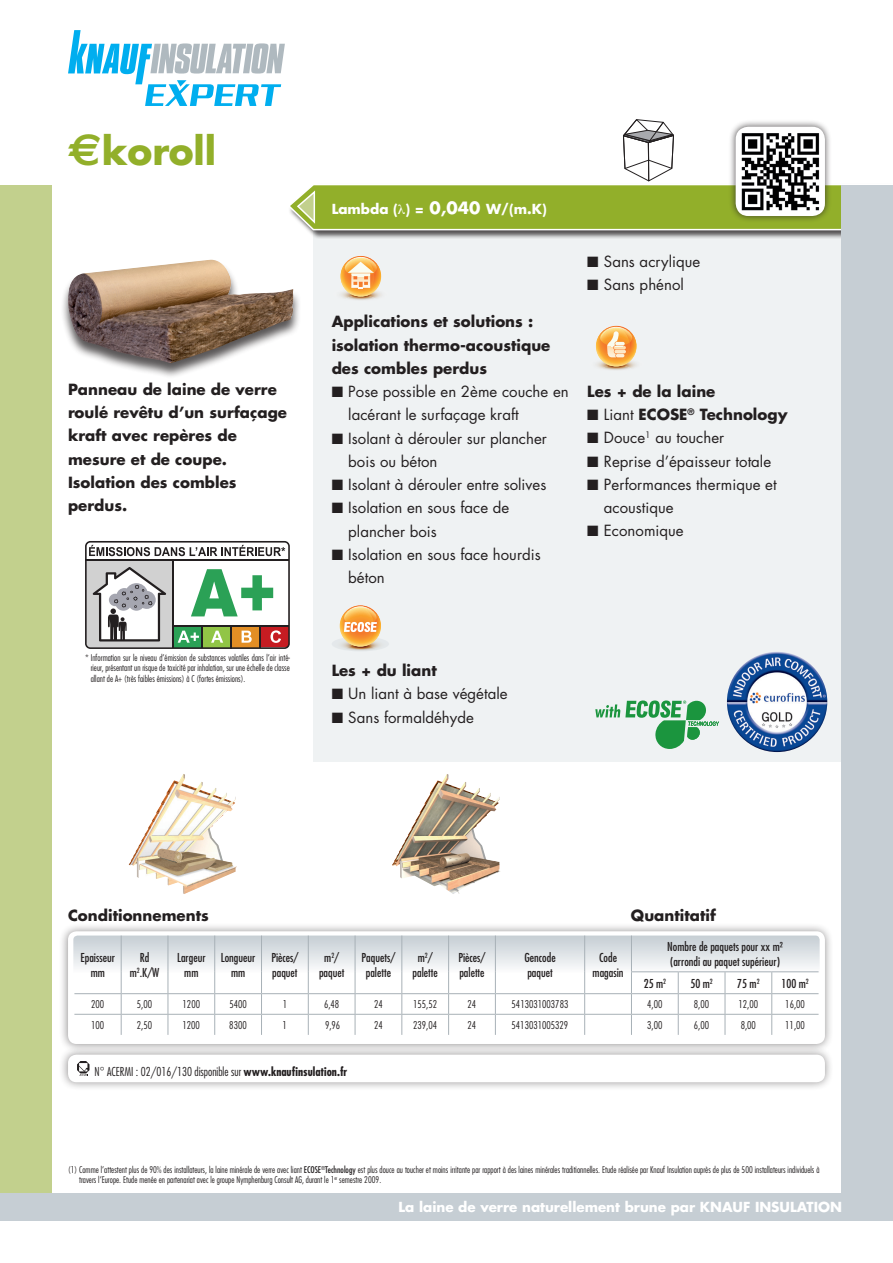
<style>
.page{position:relative;width:893px;height:1263px;background:#fff}
.page>*{position:absolute;margin:0;border:0;box-sizing:border-box;transform-origin:0 0}
.t1{font:700 37.5px "Futura";color:#92af2a}
.t2{font:15px/23.2px "Futura";color:#231f20}
.t3{font:700 15px/23.2px "Futura";color:#231f20}
.t4{font:700 13.5px "Futura";color:#fff}
.t5{font:condensed 12px/14.4px "Futura";color:#231f20;text-align:center}
.t6{font:300 condensed 12px "Futura";color:#231f20}
.t7{font:300 condensed 10.5px "Futura";color:#231f20}
.t8{font:300 condensed 9px/10.5px "Futura";color:#231f20;text-align:justify}
.s1{font-family:"Euro Sans";font-size:45px}
.s2{font-size:16.5px}
.s3{font-weight:400}
.s4{font-weight:700}
</style>
<div class="page">
<svg style="left:68px;top:30px;width:217px;height:76px"></svg>
<div style="left:0;top:185px;width:51px;height:1035px;background:#c2d08d"></div>
<div style="left:313px;top:185px;width:536px;height:577px;background:#eff2f3"></div>
<div style="left:288px;top:184px;width:605px;height:55px;background:#231f20;opacity:.75"></div>
<div style="left:842px;top:185px;width:51px;height:1035px;background:#c6ced4"></div>
<svg style="left:341px;top:256px;width:40px;height:44px"></svg>
<svg style="left:332px;top:606px;width:56px;height:45px"></svg>
<svg style="left:596px;top:326px;width:40px;height:44px"></svg>
<svg style="left:85px;top:541px;width:205px;height:108px"></svg>
<div style="left:60px;top:260px;width:241px;height:120px;background:#231f20;opacity:.75"></div>
<img style="left:67px;top:260px;width:227px;height:103px">
<div style="left:59px;top:922px;width:775px;height:131px;background:#231f20;opacity:.5"></div>
<div style="left:68px;top:931px;width:757px;height:113px;background:#fff;border-radius:9px"></div>
<div style="left:59px;top:1046px;width:775px;height:45px;background:#231f20;opacity:.5"></div>
<div style="left:68px;top:1054px;width:757px;height:28px;background:#fff;border-radius:9px"></div>
<svg style="left:77px;top:1061px;width:13px;height:15px"></svg>
<div style="left:0;top:1193px;width:893px;height:27px;background:#c6ced4"></div>
<img style="left:166px;top:775px;width:17px;height:20px">
<img style="left:392px;top:774px;width:108px;height:120px">
<img style="left:727px;top:652px;width:100px;height:100px;border-radius:50px">
<svg style="left:595px;top:700px;width:124px;height:49px"></svg>
<svg style="left:73px;top:935px;width:747px;height:100px"></svg>
<hr style="left:631px;top:993px;width:47px;height:1px;background:#a8b1b7">
<hr style="left:678px;top:993px;width:47px;height:1px;background:#a8b1b7">
<hr style="left:725px;top:993px;width:47px;height:1px;background:#a8b1b7">
<hr style="left:772px;top:993px;width:47px;height:1px;background:#a8b1b7">
<hr style="left:631px;top:971px;width:47px;height:1px;background:#a8b1b7">
<hr style="left:678px;top:971px;width:47px;height:1px;background:#a8b1b7">
<hr style="left:725px;top:971px;width:47px;height:1px;background:#a8b1b7">
<hr style="left:772px;top:971px;width:47px;height:1px;background:#a8b1b7">
<svg style="left:288px;top:119px;width:605px;height:112px"></svg>
<h1 class="t1" style="left:68px;top:125px;width:150px"><span class="s1">E</span>koroll</h1>
<h2 class="t3" style="left:68px;top:377px;width:221px">Panneau de laine de verre roulé revêtu d’un surfaçage kraft avec repères de mesure et de coupe.<br>Isolation des combles perdus.</h2>
<p class="t8" style="left:91px;top:652px;width:201px;text-indent:-6px">* Information sur le niveau d’émission de substances volatiles dans l’air inté&shy;rieur, présentant un risque de toxicité par inhalation, sur une échelle de classe allant de A+ (très faibles émissions) à C (fortes émissions).</p>
<h3 class="t4" style="left:332px;top:199px;width:217px">Lambda ( ) = <span class="s2">0,040</span> W/(m.K)</h3>
<h2 class="t3" style="left:332px;top:310px;width:220px">Applications et solutions : isolation thermo-acoustique des combles perdus</h2>
<h2 class="t2" style="left:348px;top:380px;width:222px;text-indent:-17px">■ Pose possible en 2ème couche en lacérant le surfaçage kraft</h2>
<h2 class="t2" style="left:348px;top:426px;width:200px;text-indent:-17px">■ Isolant à dérouler sur plancher bois ou béton</h2>
<h2 class="t2" style="left:332px;top:473px;width:216px">■ Isolant à dérouler entre solives</h2>
<h2 class="t2" style="left:348px;top:496px;width:163px;text-indent:-17px">■ Isolation en sous face de plancher bois</h2>
<h2 class="t2" style="left:348px;top:542px;width:194px;text-indent:-17px">■ Isolation en sous face hourdis béton</h2>
<h2 class="t2" style="left:587px;top:250px;width:114px">■ Sans acrylique</h2>
<h2 class="t2" style="left:587px;top:273px;width:98px">■ Sans phénol</h2>
<h2 class="t3" style="left:587px;top:379px;width:130px">Les + de la laine</h2>
<h2 class="t3" style="left:587px;top:402px;width:202px">■ <span class="s3">Liant</span> ECOSE<sup>®</sup> Technology</h2>
<h2 class="t2" style="left:587px;top:426px;width:138px">■ Douce<sup>1</sup> au toucher</h2>
<h2 class="t2" style="left:587px;top:449px;width:185px">■ Reprise d’épaisseur totale</h2>
<h2 class="t2" style="left:604px;top:473px;width:174px;text-indent:-17px">■ Performances thermique et acoustique</h2>
<h2 class="t2" style="left:587px;top:519px;width:98px">■ Economique</h2>
<h2 class="t3" style="left:332px;top:658px;width:107px">Les + du liant</h2>
<h2 class="t2" style="left:332px;top:682px;width:177px">■ Un liant à base végétale</h2>
<h2 class="t2" style="left:332px;top:705px;width:144px">■ Sans formaldéhyde</h2>
<h2 class="t3" style="left:68px;top:903px;width:142px">Conditionnements</h2>
<h2 class="t3" style="left:631px;top:903px;width:86px">Quantitatif</h2>
<h3 class="t5" style="left:81px;top:950px;width:36px">Epaisseur mm</h3>
<h3 class="t5" style="left:130px;top:950px;width:31px">Rd m<sup>2</sup>.K/W</h3>
<h3 class="t5" style="left:177px;top:950px;width:30px">Largeur mm</h3>
<h3 class="t5" style="left:221px;top:950px;width:36px">Longueur mm</h3>
<h3 class="t5" style="left:271px;top:950px;width:29px;text-align:left">Pièces/ paquet</h3>
<h3 class="t5" style="left:319px;top:950px;width:27px">m<sup>2</sup>/ paquet</h3>
<h3 class="t5" style="left:362px;top:950px;width:35px">Paquets/ palette</h3>
<h3 class="t5" style="left:413px;top:950px;width:27px">m<sup>2</sup>/ palette</h3>
<h3 class="t5" style="left:458px;top:950px;width:29px;text-align:left">Pièces/ palette</h3>
<h3 class="t5" style="left:524px;top:950px;width:33px;text-align:left">Gencode paquet</h3>
<h3 class="t5" style="left:593px;top:950px;width:32px">Code magasin</h3>
<h3 class="t5" style="left:667px;top:939px;width:117px;text-align:left">Nombre de paquets pour xx m² (arrondi au paquet supérieur)</h3>
<h3 class="t5" style="left:644px;top:976px;width:24px">25 m<sup>2</sup></h3>
<h3 class="t5" style="left:690px;top:976px;width:24px">50 m<sup>2</sup></h3>
<h3 class="t5" style="left:737px;top:976px;width:24px">75 m<sup>2</sup></h3>
<h3 class="t5" style="left:782px;top:976px;width:29px">100 m<sup>2</sup></h3>
<p class="t7" style="left:91px;top:998px;width:15px">200</p>
<p class="t7" style="left:137px;top:998px;width:17px">5,00</p>
<p class="t7" style="left:183px;top:998px;width:19px">1200</p>
<p class="t7" style="left:229px;top:998px;width:19px">5400</p>
<p class="t7" style="left:283px;top:998px;width:6px">1</p>
<p class="t7" style="left:324px;top:998px;width:17px">6,48</p>
<p class="t7" style="left:374px;top:998px;width:10px">24</p>
<p class="t7" style="left:413px;top:998px;width:26px">155,52</p>
<p class="t7" style="left:468px;top:998px;width:10px">24</p>
<p class="t7" style="left:512px;top:998px;width:58px">5413031003783</p>
<p class="t7" style="left:647px;top:998px;width:17px">4,00</p>
<p class="t7" style="left:694px;top:998px;width:17px">8,00</p>
<p class="t7" style="left:738px;top:998px;width:21px">12,00</p>
<p class="t7" style="left:785px;top:998px;width:21px">16,00</p>
<p class="t7" style="left:91px;top:1018px;width:15px">100</p>
<p class="t7" style="left:137px;top:1018px;width:17px">2,50</p>
<p class="t7" style="left:183px;top:1018px;width:19px">1200</p>
<p class="t7" style="left:229px;top:1018px;width:19px">8300</p>
<p class="t7" style="left:283px;top:1018px;width:6px">1</p>
<p class="t7" style="left:325px;top:1018px;width:17px">9,96</p>
<p class="t7" style="left:374px;top:1018px;width:10px">24</p>
<p class="t7" style="left:413px;top:1018px;width:26px">239,04</p>
<p class="t7" style="left:468px;top:1018px;width:10px">24</p>
<p class="t7" style="left:512px;top:1018px;width:58px">5413031005329</p>
<p class="t7" style="left:647px;top:1018px;width:17px">3,00</p>
<p class="t7" style="left:694px;top:1018px;width:17px">6,00</p>
<p class="t7" style="left:741px;top:1018px;width:17px">8,00</p>
<p class="t7" style="left:785px;top:1018px;width:21px">11,00</p>
<h3 class="t6" style="left:94px;top:1064px;width:254px">N° ACERMI : 02/016/130 disponible sur <span class="s4">www.knaufinsulation.fr</span></h3>
<p class="t8" style="left:79px;top:1164px;width:742px;text-indent:-11px">(1) Comme l’attestent plus de 90% des installateurs, la laine minérale de verre avec liant <span class="s3">ECOSE</span><sup>®</sup><span class="s3">Technology</span> est plus douce au toucher et moins irritante par rapport à des laines minérales traditionnelles. Etude réalisée par Knauf Insulation auprès de plus de 500 installateurs individuels à travers l’Europe. Etude menée en partenariat avec le groupe Nymphenburg Consult AG, durant le 1<sup>er</sup> semestre 2009.</p>
<h3 class="t4" style="left:399px;top:1197px;width:445px">La laine de verre naturellement brune par KNAUF INSULATION</h3>
</div>
